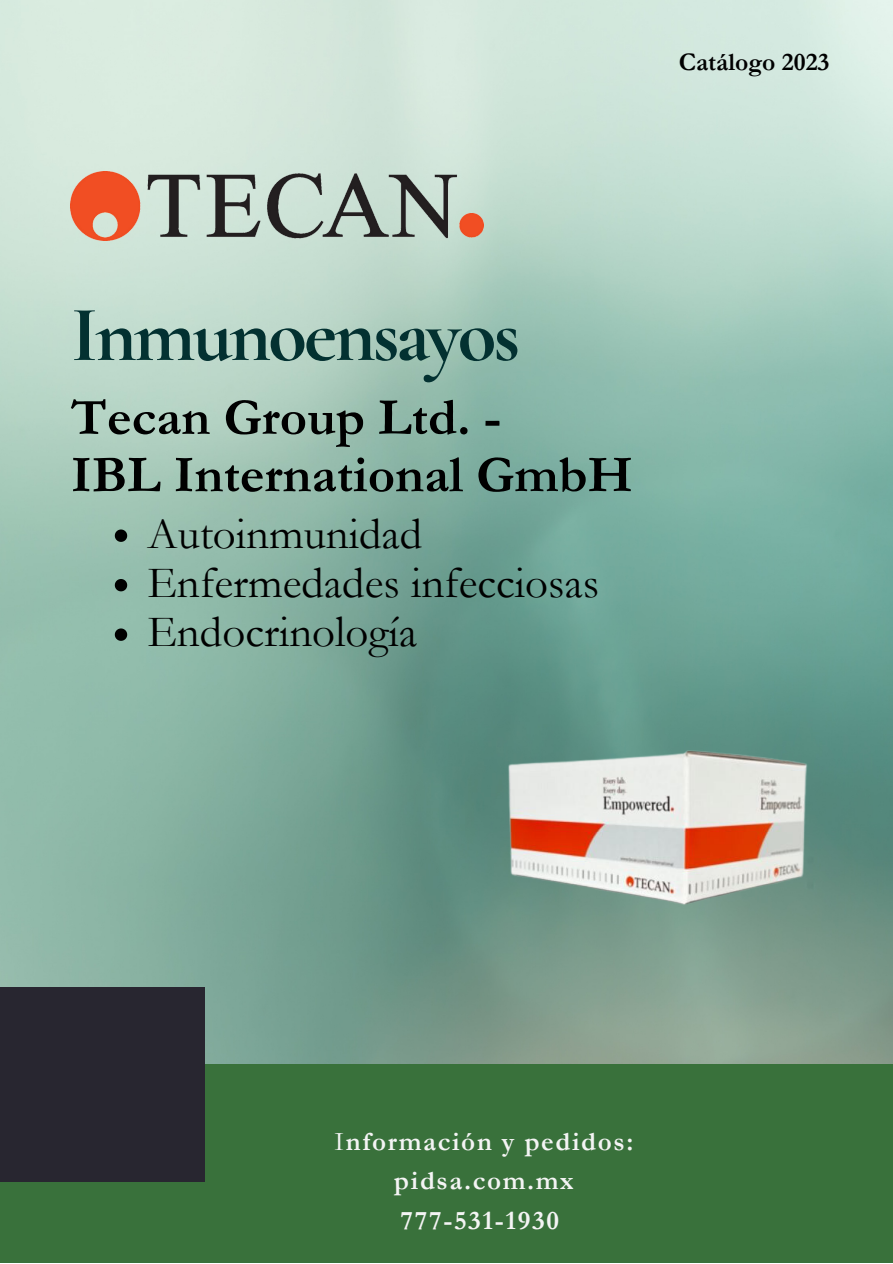
<style>
.page{position:relative;width:893px;height:1264px;background:#fff}
.page>*{position:absolute;margin:0;border:0;box-sizing:border-box;transform-origin:0 0}
.t1{font:700 79.5px "Cormorant Garamond";letter-spacing:-.04em;color:#033131}
.t2{font:700 52.5px "Garamond";color:#000}
.t3{font:45px "Garamond";color:#000}
.t4{font:700 27px "Garamond";letter-spacing:.06em;color:#f4f4f4}
.t5{font:700 25.5px "Garamond";color:#000}
.s1{font-weight:400}
</style>
<div class="page">
<img style="left:0;top:0;width:892px;height:1063px">
<div style="left:0;top:1063px;width:892px;height:199px;background:#39713b"></div>
<div style="left:0;top:987px;width:205px;height:194px;background:#282630"></div>
<img style="left:71px;top:171px;width:412px;height:70px">
<img style="left:500px;top:734px;width:329px;height:195px">
<svg style="left:115px;top:529px;width:12px;height:13px"></svg>
<svg style="left:115px;top:579px;width:12px;height:12px"></svg>
<svg style="left:115px;top:628px;width:12px;height:13px"></svg>
<p class="t5" style="left:678px;top:48px;width:152px">Catálogo 2023</p>
<p class="t1" style="left:71px;top:286px;width:450px">Inmunoensayos</p>
<p class="t2" style="left:71px;top:389px;width:431px">Tecan Group Ltd. -</p>
<p class="t2" style="left:71px;top:446px;width:563px">IBL International GmbH</p>
<p class="t3" style="left:147px;top:508px;width:276px">Autoinmunidad</p>
<p class="t3" style="left:147px;top:558px;width:453px">Enfermedades infecciosas</p>
<p class="t3" style="left:147px;top:607px;width:271px">Endocrinología</p>
<p class="t4" style="left:334px;top:1126px;width:300px"><span class="s1">I</span>nformación y pedidos:</p>
<p class="t4" style="left:394px;top:1165px;width:181px">pidsa.com.mx</p>
<p class="t4" style="left:400px;top:1205px;width:160px">777-531-1930</p>
</div>
